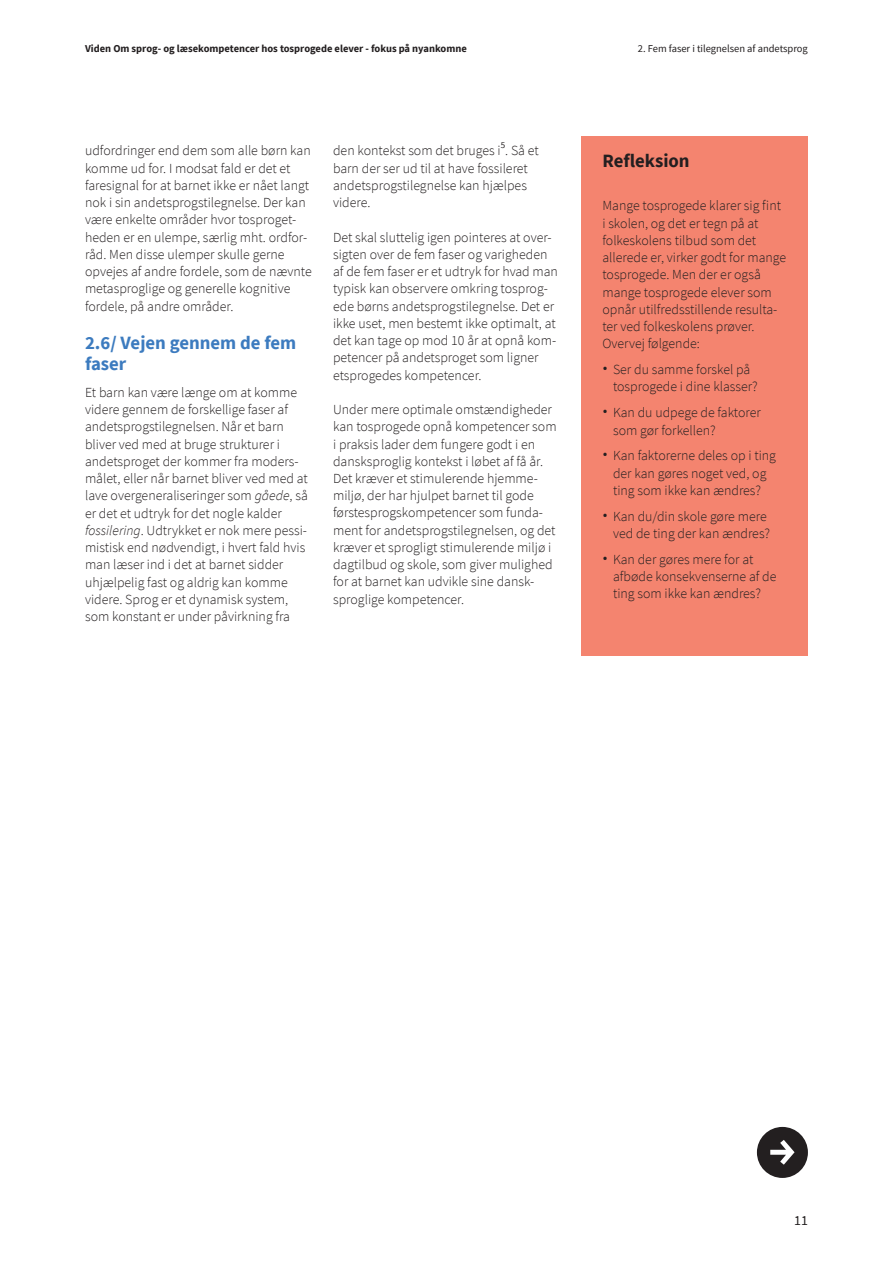
<style>
.page{position:relative;width:893px;height:1263px;background:#fff}
.page>*{position:absolute;margin:0;border:0;box-sizing:border-box;transform-origin:0 0}
.t1{font:700 18.75px/21px "Source Sans Pro";color:#3c7bbf}
.t2{font:700 18.75px "Source Sans Pro";color:#231f20}
.t3{font:300 13.8px/17.2px "Source Sans Pro";color:#231f20}
.t4{font:13.8px "Source Sans Pro";color:#231f20}
.t5{font:700 10.5px "Source Sans Pro";color:#231f20}
.t6{font:10.5px "Source Sans Pro";color:#231f20}
.t7{font:9px "Source Sans Pro";color:#231f20}
.s1{font-style:italic}
.s2{font-weight:700;font-size:18px}
</style>
<div class="page">
<div style="left:581px;top:136px;width:227px;height:520px;background:#f4846f"></div>
<div style="left:757px;top:1127px;width:51px;height:51px;background:#231f20;border-radius:50%"></div>
<svg style="left:770px;top:1140px;width:25px;height:25px"></svg>
<p class="t5" style="left:85px;top:41px;width:383px">Viden Om sprog- og læsekompetencer hos tosprogede elever - fokus på nyankomne</p>
<p class="t6" style="left:638px;top:42px;width:172px">2. Fem faser i tilegnelsen af andetsprog</p>
<p class="t3" style="left:85px;top:142px;width:228px">udfordringer end dem som alle børn kan komme ud for. I modsat fald er det et faresignal for at barnet ikke er nået langt nok i sin andetsprogstilegnelse. Der kan være enkelte områder hvor tosproget&shy;heden er en ulempe, særlig mht. ordfor&shy;råd. Men disse ulemper skulle gerne opvejes af andre fordele, som de nævnte metasproglige og generelle kognitive fordele, på andre områder.</p>
<h1 class="t1" style="left:85px;top:332px;width:213px">2.6/ Vejen gennem de fem faser</h1>
<p class="t3" style="left:85px;top:384px;width:224px">Et barn kan være længe om at komme videre gennem de forskellige faser af andetsprogstilegnelsen. Når et barn bliver ved med at bruge strukturer i andetsproget der kommer fra moders&shy;målet, eller når barnet bliver ved med at lave overgeneraliseringer som <span class="s1">gåede</span>, så er det et udtryk for det nogle kalder <span class="s1">fossilering</span>. Udtrykket er nok mere pessi&shy;mistisk end nødvendigt, i hvert fald hvis man læser ind i det at barnet sidder uhjælpelig fast og aldrig kan komme videre. Sprog er et dynamisk system, som konstant er under påvirkning fra</p>
<p class="t7" style="left:501px;top:139px;width:6px">5</p>
<p class="t3" style="left:333px;top:159px;width:196px;text-align:justify">barn der ser ud til at have fossileret andetsprogstilegnelse kan hjælpes videre.</p>
<p class="t3" style="left:333px;top:228px;width:226px">Det skal sluttelig igen pointeres at over&shy;sigten over de fem faser og varigheden af de fem faser er et udtryk for hvad man typisk kan observere omkring tosprog&shy;ede børns andetsprogstilegnelse. Det er ikke uset, men bestemt ikke optimalt, at det kan tage op mod 10 år at opnå kom&shy;petencer på andetsproget som ligner etsprogedes kompetencer.</p>
<p class="t3" style="left:333px;top:401px;width:225px">Under mere optimale omstændigheder kan tosprogede opnå kompetencer som i praksis lader dem fungere godt i en dansksproglig kontekst i løbet af få år.<br>Det kræver et stimulerende hjemme&shy;miljø, der har hjulpet barnet til gode førstesprogskompetencer som funda&shy;ment for andetsprogstilegnelsen, og det kræver et sprogligt stimulerende miljø i dagtilbud og skole, som giver mulighed for at barnet kan udvikle sine dansk&shy;sproglige kompetencer.</p>
<p class="t3" style="left:333px;top:142px;width:207px">den kontekst som det bruges i . Så et</p>
<h1 class="t2" style="left:602px;top:148px;width:89px">Refleksion</h1>
<p class="t3" style="left:602px;top:197px;width:185px">Mange tosprogede klarer sig fint i skolen, og det er tegn på at folkeskolens tilbud som det allerede er, virker godt for mange tosprogede. Men der er også mange tosprogede elever som opnår utilfredsstillende resulta&shy;ter ved folkeskolens prøver.<br>Overvej følgende:</p>
<p class="t3" style="left:613px;top:361px;width:146px;text-indent:-11px"><span class="s2">·</span> Ser du samme forskel på tosprogede i dine klasser?</p>
<p class="t3" style="left:613px;top:404px;width:149px;text-indent:-11px"><span class="s2">·</span> Kan du udpege de faktorer som gør forkellen?</p>
<p class="t3" style="left:602px;top:447px;width:175px;text-align:center"><span class="s2">·</span> Kan faktorerne deles op i ting der kan gøres noget ved, og ting som ikke kan ændres?</p>
<p class="t3" style="left:602px;top:508px;width:169px;text-align:right"><span class="s2">·</span> Kan du/din skole gøre mere ved de ting der kan ændres?</p>
<p class="t3" style="left:613px;top:551px;width:165px;text-indent:-11px"><span class="s2">·</span> Kan der gøres mere for at afbøde konsekvenserne af de ting som ikke kan ændres?</p>
<p class="t4" style="left:794px;top:1211px;width:15px">11</p>
</div>
